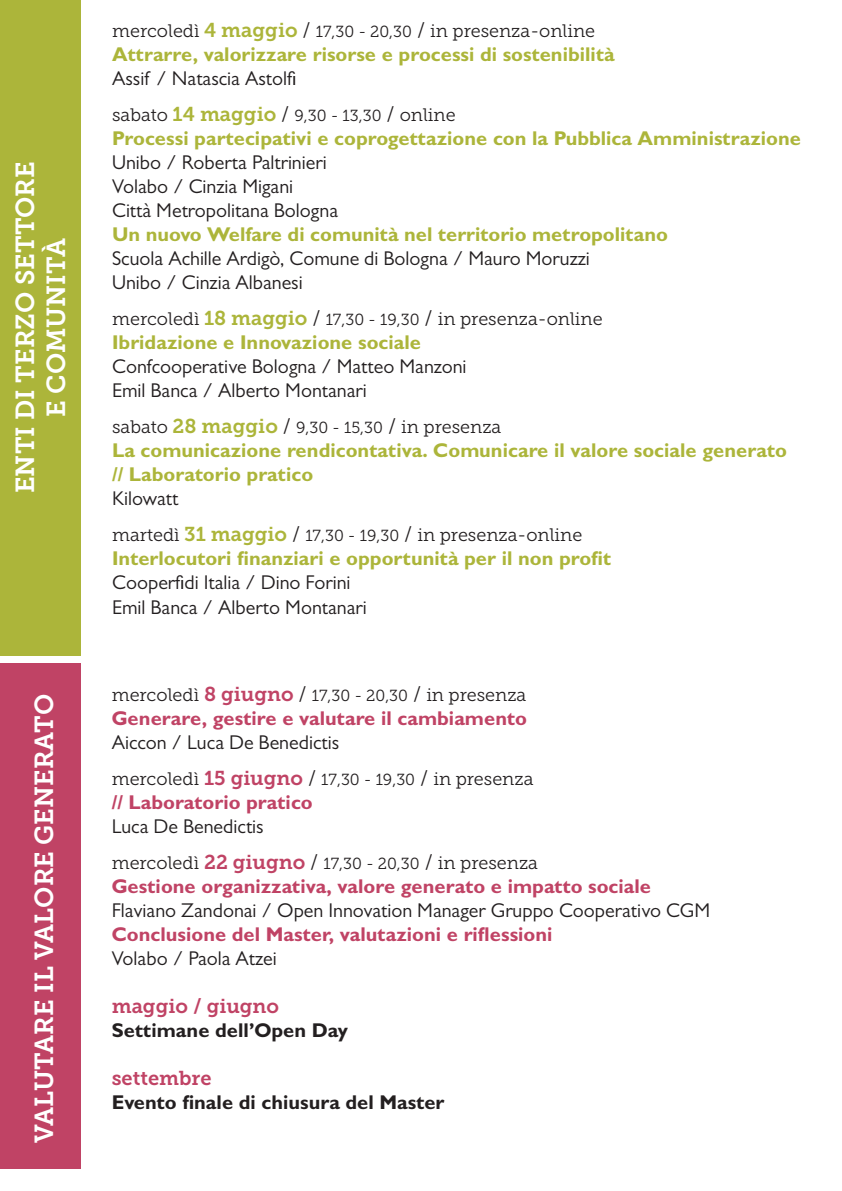
<style>
.page{position:relative;width:842px;height:1191px;background:#fff}
.page>*{position:absolute;margin:0;border:0;box-sizing:border-box;transform-origin:0 0}
.t1{font:26px/31.2px "Museo Slab 700";color:#fff;text-align:center}
.t2{font:20px/24px "Gill Sans MT Pro";color:#231f20}
.t3{font:700 20px/24px "Gill Sans MT Pro";color:#acb53a}
.t4{font:700 20px "Gill Sans MT Pro";color:#c04365}
.t5{font:700 20px "Gill Sans MT Pro";color:#231f20}
.t6{font:20px "Museo Slab 700";color:#c04365}
.t7{font:18px "Museo Slab 300";color:#231f20}
.s1{font-family:"Museo Slab 700";font-size:20px;color:#acb53a}
.s2{font-size:20px}
.s3{font-size:16px}
.s4{font-family:"Museo Slab 700";font-size:20px;color:#c04365}
</style>
<div class="page">
<div style="left:0;top:0;width:80px;height:655px;background:#acb53a"></div>
<div style="left:0;top:663px;width:80px;height:505px;background:#c04365"></div>
<h1 class="t1" style="left:10px;top:493px;width:333px;rotate:-90deg">ENTI DI TERZO SETTORE<br>E COMUNITÀ</h1>
<h1 class="t1" style="left:29px;top:1142px;width:450px;rotate:-90deg">VALUTARE IL VALORE GENERATO</h1>
<p class="t7" style="left:112px;top:21px;width:484px">mercoledì <span class="s1">4 maggio</span> <span class="s2">/</span> <span class="s3">17,30 - 20,30</span> <span class="s2">/</span> in presenza-online</p>
<p class="t3" style="left:112px;top:42px;width:504px">Attrarre, valorizzare risorse e processi di sostenibilità</p>
<p class="t2" style="left:112px;top:66px;width:186px">Assif / Natascia Astolfi</p>
<p class="t7" style="left:112px;top:105px;width:345px">sabato <span class="s1">14 maggio</span> <span class="s2">/</span> <span class="s3">9,30 - 13,30</span> <span class="s2">/</span> online</p>
<p class="t3" style="left:112px;top:126px;width:690px">Processi partecipativi e coprogettazione con la Pubblica Amministrazione</p>
<p class="t2" style="left:112px;top:150px;width:227px">Unibo / Roberta Paltrinieri<br>Volabo / Cinzia Migani<br>Città Metropolitana Bologna</p>
<p class="t3" style="left:112px;top:222px;width:557px">Un nuovo Welfare di comunità nel territorio metropolitano</p>
<p class="t2" style="left:112px;top:246px;width:479px">Scuola Achille Ardigò, Comune di Bologna / Mauro Moruzzi<br>Unibo / Cinzia Albanesi</p>
<p class="t7" style="left:112px;top:309px;width:492px">mercoledì <span class="s1">18 maggio</span> <span class="s2">/</span> <span class="s3">17,30 - 19,30</span> <span class="s2">/</span> in presenza-online</p>
<p class="t3" style="left:112px;top:330px;width:311px">Ibridazione e Innovazione sociale</p>
<p class="t2" style="left:112px;top:354px;width:356px">Confcooperative Bologna / Matteo Manzoni<br>Emil Banca / Alberto Montanari</p>
<p class="t7" style="left:112px;top:417px;width:391px">sabato <span class="s1">28 maggio</span> <span class="s2">/</span> <span class="s3">9,30 - 15,30</span> <span class="s2">/</span> in presenza</p>
<p class="t3" style="left:112px;top:438px;width:676px">La comunicazione rendicontativa. Comunicare il valore sociale generato // Laboratorio pratico</p>
<p class="t2" style="left:112px;top:486px;width:68px">Kilowatt</p>
<p class="t7" style="left:112px;top:525px;width:472px">martedì <span class="s1">31 maggio</span> <span class="s2">/</span> <span class="s3">17,30 - 19,30</span> <span class="s2">/</span> in presenza-online</p>
<p class="t3" style="left:112px;top:546px;width:501px">Interlocutori finanziari e opportunità per il non profit</p>
<p class="t2" style="left:112px;top:570px;width:256px">Cooperfidi Italia / Dino Forini<br>Emil Banca / Alberto Montanari</p>
<p class="t7" style="left:112px;top:684px;width:416px">mercoledì <span class="s4">8 giugno</span> <span class="s2">/</span> <span class="s3">17,30 - 20,30</span> <span class="s2">/</span> in presenza</p>
<p class="t4" style="left:112px;top:705px;width:417px">Generare, gestire e valutare il cambiamento</p>
<p class="t2" style="left:112px;top:730px;width:229px">Aiccon / Luca De Benedictis</p>
<p class="t7" style="left:112px;top:768px;width:423px">mercoledì <span class="s4">15 giugno</span> <span class="s2">/</span> <span class="s3">17,30 - 19,30</span> <span class="s2">/</span> in presenza</p>
<p class="t4" style="left:112px;top:789px;width:203px">// Laboratorio pratico</p>
<p class="t2" style="left:112px;top:814px;width:154px">Luca De Benedictis</p>
<p class="t7" style="left:112px;top:852px;width:428px">mercoledì <span class="s4">22 giugno</span> <span class="s2">/</span> <span class="s3">17,30 - 20,30</span> <span class="s2">/</span> in presenza</p>
<p class="t4" style="left:112px;top:873px;width:541px">Gestione organizzativa, valore generato e impatto sociale</p>
<p class="t2" style="left:112px;top:898px;width:600px">Flaviano Zandonai / Open Innovation Manager Gruppo Cooperativo CGM</p>
<p class="t4" style="left:112px;top:921px;width:442px">Conclusione del Master, valutazioni e riflessioni</p>
<p class="t2" style="left:112px;top:946px;width:167px">Volabo / Paola Atzei</p>
<p class="t6" style="left:112px;top:994px;width:169px">maggio / giugno</p>
<p class="t5" style="left:112px;top:1017px;width:238px">Settimane dell’Open Day</p>
<p class="t6" style="left:112px;top:1066px;width:101px">settembre</p>
<p class="t5" style="left:112px;top:1089px;width:334px">Evento finale di chiusura del Master</p>
</div>
